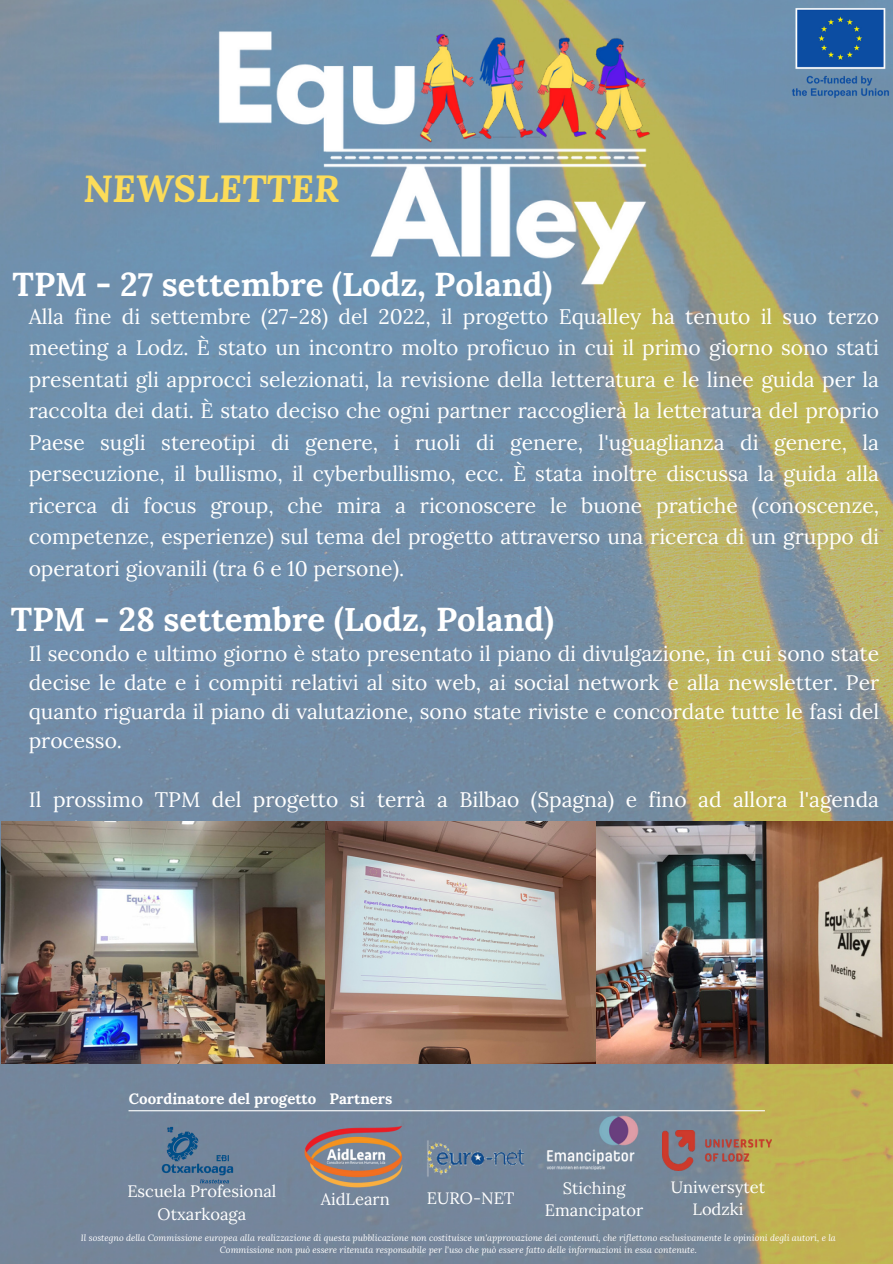
<style>
.page{position:relative;width:893px;height:1264px;background:#fff}
.page>*{position:absolute;margin:0;border:0;box-sizing:border-box;transform-origin:0 0}
.t1{font:italic 700 37.5px "Lora";color:#fcdc59}
.t2{font:700 33px "Lora";color:#fff}
.t3{font:21px/31.5px "Lora";color:#fff;text-align:justify}
.t4{font:16.5px/22.5px "Lora";color:#fff;text-align:center}
.t5{font:700 15px "Lora";color:#fff}
.t6{font:italic 9px/12px "Lora";color:#fff;text-align:center}
</style>
<div class="page">
<img style="left:0;top:0;width:892px;height:1263px">
<img style="left:787px;top:0;width:105px;height:107px">
<img style="left:199px;top:0;width:470px;height:424px">
<img style="left:595px;top:821px;width:297px;height:242px">
<img style="left:1px;top:821px;width:594px;height:242px">
<img style="left:300px;top:1123px;width:106px;height:65px">
<img style="left:662px;top:1130px;width:109px;height:40px">
<img style="left:425px;top:1107px;width:102px;height:103px">
<img style="left:546px;top:1115px;width:92px;height:54px">
<img style="left:157px;top:1123px;width:81px;height:61px">
<hr style="left:128px;top:1110px;width:636px;height:1px;background:#fff">
<h3 class="t1" style="left:83px;top:163px;width:258px">NEWSLETTER</h3>
<h2 class="t2" style="left:13px;top:262px;width:541px">TPM - 27 settembre (Lodz, Poland)</h2>
<h3 class="t3" style="left:29px;top:300px;width:851px">Alla fine di settembre (27-28) del 2022, il progetto Equalley ha tenuto il suo terzo meeting a Lodz. È stato un incontro molto proficuo in cui il primo giorno sono stati presentati gli approcci selezionati, la revisione della letteratura e le linee guida per la raccolta dei dati. È stato deciso che ogni partner raccoglierà la letteratura del proprio Paese sugli stereotipi di genere, i ruoli di genere, l'uguaglianza di genere, la persecuzione, il bullismo, il cyberbullismo, ecc. È stata inoltre discussa la guida alla ricerca di focus group, che mira a riconoscere le buone pratiche (conoscenze, competenze, esperienze) sul tema del progetto attraverso una ricerca di un gruppo di operatori giovanili (tra 6 e 10 persone).</h3>
<p class="t2" style="left:11px;top:598px;width:544px">TPM - 28 settembre (Lodz, Poland)</p>
<h3 class="t3" style="left:29px;top:638px;width:851px;line-height:29.2px">Il secondo e ultimo giorno è stato presentato il piano di divulgazione, in cui sono state decise le date e i compiti relativi al sito web, ai social network e alla newsletter. Per quanto riguarda il piano di valutazione, sono state riviste e concordate tutte le fasi del processo.</h3>
<p class="t3" style="left:29px;top:783px;width:851px">Il prossimo TPM del progetto si terrà a Bilbao (Spagna) e fino ad allora l'agenda</p>
<h4 class="t5" style="left:129px;top:1088px;width:189px">Coordinatore del progetto</h4>
<h6 class="t5" style="left:329px;top:1088px;width:64px">Partners</h6>
<p class="t4" style="left:127px;top:1180px;width:150px">Escuela Profesional<br>Otxarkoaga</p>
<p class="t4" style="left:321px;top:1187px;width:70px">AidLearn</p>
<p class="t4" style="left:427px;top:1186px;width:89px">EURO-NET</p>
<h6 class="t4" style="left:670px;top:1175px;width:96px">Uniwersytet<br>Lodzki</h6>
<h6 class="t4" style="left:545px;top:1176px;width:100px">Stiching<br>Emancipator</h6>
<h6 class="t6" style="left:81px;top:1231px;width:756px">Il sostegno della Commissione europea alla realizzazione di questa pubblicazione non costituisce un'approvazione dei contenuti, che riflettono esclusivamente le opinioni degli autori, e la<br>Commissione non può essere ritenuta responsabile per l'uso che può essere fatto delle informazioni in essa contenute.</h6>
</div>
